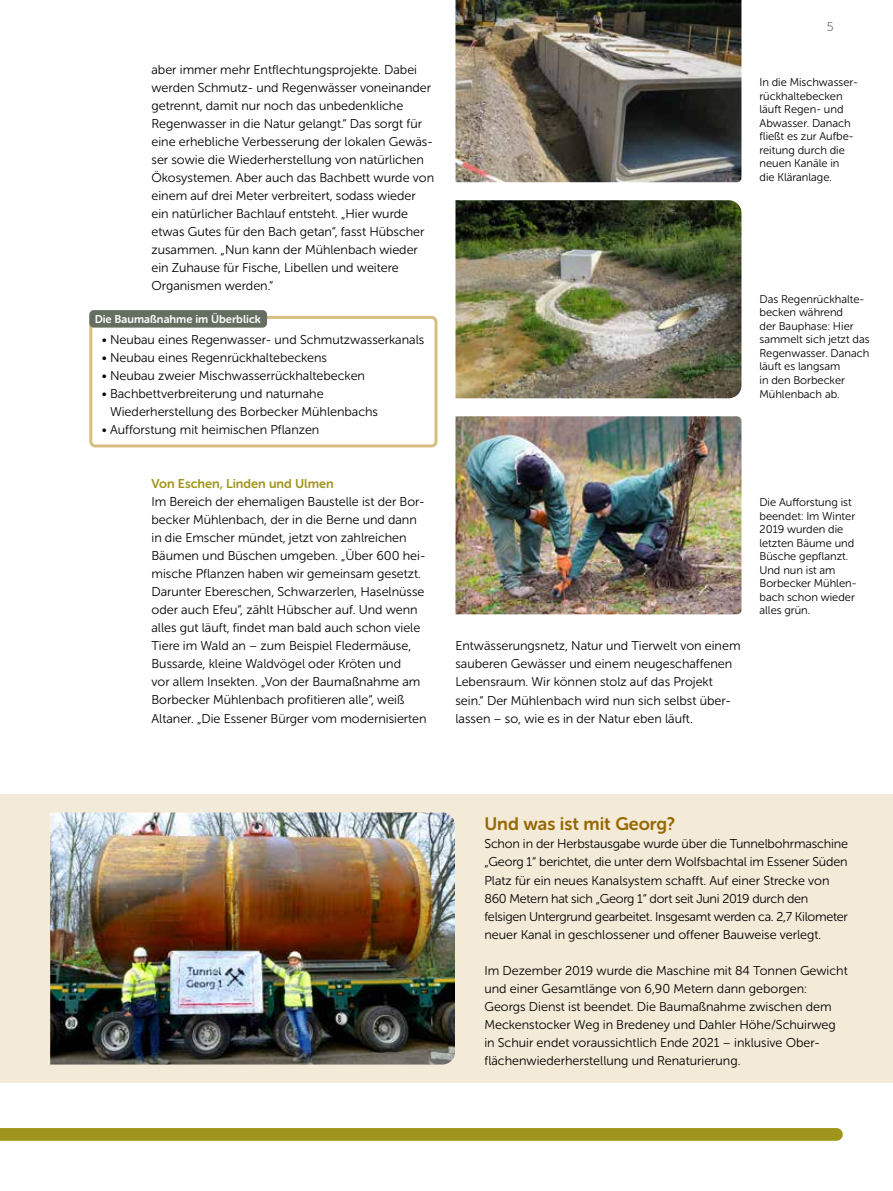
<style>
.page{position:relative;width:893px;height:1191px;background:#fff}
.page>*{position:absolute;margin:0;border:0;box-sizing:border-box;transform-origin:0 0}
.t1{font:18px "Museo Sans Rounded 700";color:#956800}
.t2{font:12.75px/18px "Museo Sans Rounded 300";color:#000}
.t3{font:12.75px "Museo Sans Rounded 700";color:#a0951c}
.t4{font:12.75px "Museo Sans Rounded 300";color:#857769}
.t5{font:11.25px/13.5px "Museo Sans Rounded 300";color:#000}
.t6{font:11.25px "Museo Sans Rounded 700";color:#fff}
</style>
<div class="page">
<svg style="left:0;top:1128px;width:843px;height:12px;background:#a0951d"></svg>
<img style="left:455px;top:0;width:286px;height:182px">
<svg style="left:89px;top:315px;width:349px;height:133px"></svg>
<div style="left:89px;top:310px;width:178px;height:17px;background:#646e61;border-radius:4px"></div>
<div style="left:0;top:794px;width:893px;height:288px;background:#f4ead8"></div>
<img style="left:455px;top:416px;width:286px;height:198px">
<img style="left:455px;top:200px;width:286px;height:198px">
<img style="left:50px;top:812px;width:405px;height:252px">
<p class="t2" style="left:151px;top:61px;width:284px">aber immer mehr Entflechtungsprojekte. Dabei werden Schmutz- und Regenwässer voneinander getrennt, damit nur noch das unbedenkliche Regenwasser in die Natur gelangt.“ Das sorgt für eine erhebliche Verbesserung der lokalen Gewäs&shy;ser sowie die Wiederherstellung von natürlichen Ökosystemen. Aber auch das Bachbett wurde von einem auf drei Meter verbreitert, sodass wieder ein natürlicher Bachlauf entsteht. „Hier wurde etwas Gutes für den Bach getan“, fasst Hübscher zusammen. „Nun kann der Mühlenbach wieder ein Zuhause für Fische, Libellen und weitere Organismen werden.“</p>
<p class="t6" style="left:95px;top:313px;width:168px">Die Baumaßnahme im Überblick</p>
<p class="t2" style="left:102px;top:331px;width:324px">• Neubau eines Regenwasser- und Schmutzwasserkanals</p>
<p class="t2" style="left:102px;top:349px;width:227px">• Neubau eines Regenrückhaltebeckens</p>
<p class="t2" style="left:102px;top:367px;width:265px">• Neubau zweier Mischwasserrückhaltebecken</p>
<p class="t2" style="left:110px;top:385px;width:270px;text-indent:-8px">• Bachbettverbreiterung und naturnahe<br>Wiederherstellung des Borbecker Mühlenbachs</p>
<p class="t2" style="left:102px;top:421px;width:219px">• Aufforstung mit heimischen Pflanzen</p>
<p class="t3" style="left:151px;top:477px;width:184px">Von Eschen, Linden und Ulmen</p>
<p class="t2" style="left:151px;top:493px;width:277px">Im Bereich der ehemaligen Baustelle ist der Bor&shy;becker Mühlenbach, der in die Berne und dann in die Emscher mündet, jetzt von zahlreichen Bäumen und Büschen umgeben. „Über 600 hei&shy;mische Pflanzen haben wir gemeinsam gesetzt.<br>Darunter Ebereschen, Schwarzerlen, Haselnüsse oder auch Efeu“, zählt Hübscher auf. Und wenn alles gut läuft, findet man bald auch schon viele Tiere im Wald an – zum Beispiel Fledermäuse, Bussarde, kleine Waldvögel oder Kröten und<br>vor allem Insekten. „Von der Baumaßnahme am Borbecker Mühlenbach profitieren alle“, weiß Altaner. „Die Essener Bürger vom modernisierten</p>
<p class="t4" style="left:827px;top:19px;width:8px">5</p>
<p class="t5" style="left:759px;top:76px;width:98px">In die Mischwasser&shy;rückhaltebecken läuft Regen- und<br>Abwasser. Danach fließt es zur Aufbe&shy;reitung durch die neuen Kanäle in die Kläranlage.</p>
<p class="t5" style="left:759px;top:292px;width:112px">Das Regenrückhalte&shy;becken während<br>der Bauphase: Hier sammelt sich jetzt das<br>Regenwasser. Danach läuft es langsam<br>in den Borbecker<br>Mühlenbach ab.</p>
<p class="t2" style="left:455px;top:637px;width:287px">Entwässerungsnetz, Natur und Tierwelt von einem sauberen Gewässer und einem neugeschaffenen Lebensraum. Wir können stolz auf das Projekt sein.“ Der Mühlenbach wird nun sich selbst über&shy;lassen – so, wie es in der Natur eben läuft.</p>
<p class="t5" style="left:759px;top:496px;width:98px">Die Aufforstung ist beendet: Im Winter<br>2019 wurden die letzten Bäume und<br>Büsche gepflanzt.<br>Und nun ist am<br>Borbecker Mühlen&shy;bach schon wieder alles grün.</p>
<h1 class="t1" style="left:484px;top:814px;width:192px">Und was ist mit Georg?</h1>
<p class="t2" style="left:484px;top:835px;width:365px">Schon in der Herbstausgabe wurde über die Tunnelbohrmaschine „Georg 1“ berichtet, die unter dem Wolfsbachtal im Essener Süden Platz für ein neues Kanalsystem schafft. Auf einer Strecke von 860 Metern hat sich „Georg 1“ dort seit Juni 2019 durch den felsigen Untergrund gearbeitet. Insgesamt werden ca. 2,7 Kilometer neuer Kanal in geschlossener und offener Bauweise verlegt.</p>
<p class="t2" style="left:484px;top:961px;width:365px">Im Dezember 2019 wurde die Maschine mit 84 Tonnen Gewicht und einer Gesamtlänge von 6,90 Metern dann geborgen:<br>Georgs Dienst ist beendet. Die Baumaßnahme zwischen dem Meckenstocker Weg in Bredeney und Dahler Höhe/Schuirweg in Schuir endet voraussichtlich Ende 2021 – inklusive Ober&shy;flächenwiederherstellung und Renaturierung.</p>
</div>
